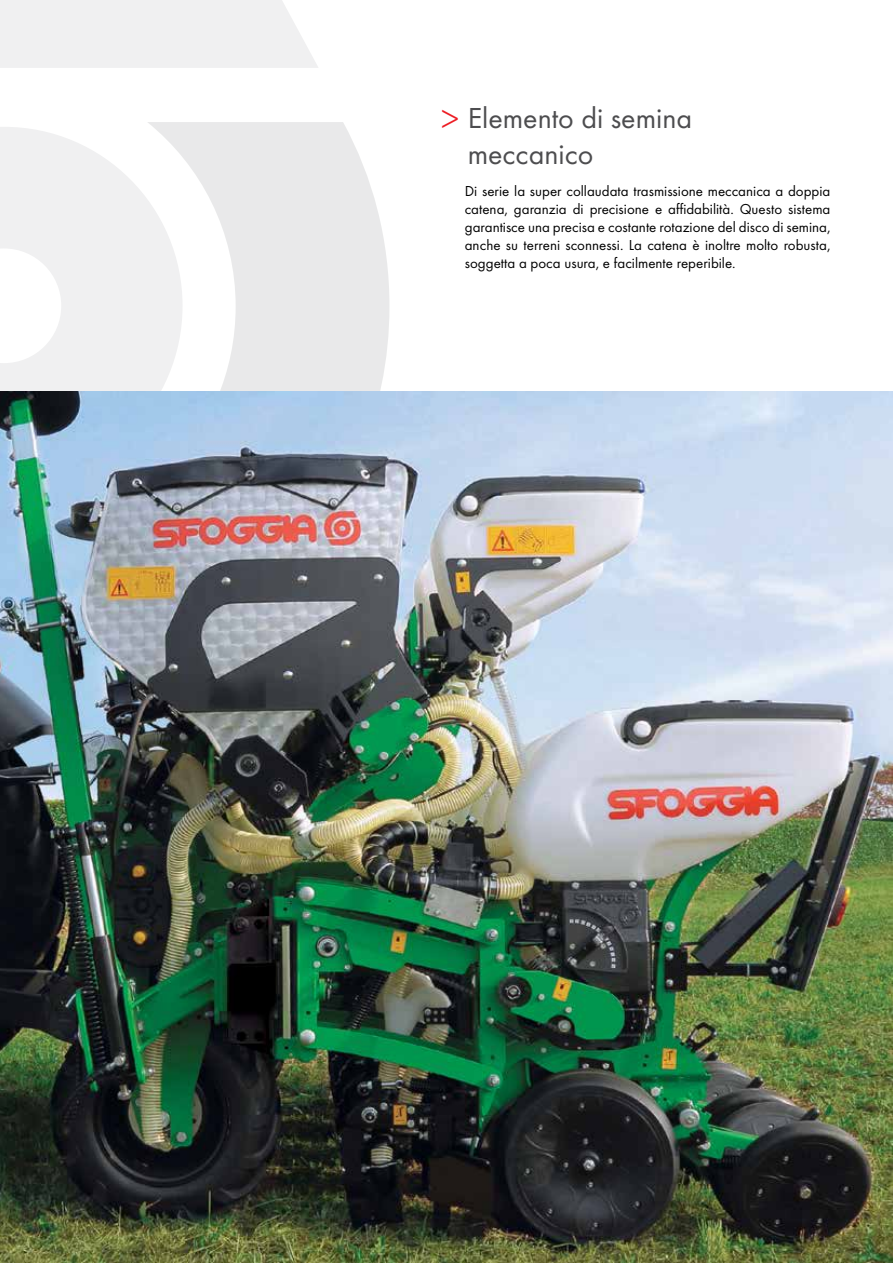
<style>
.page{position:relative;width:893px;height:1263px;background:#fff}
.page>*{position:absolute;margin:0;border:0;box-sizing:border-box;transform-origin:0 0}
.t1{font:36px "Minion Pro";color:#ed1d24}
.t2{font:30px/36px "Futura T";color:#4d4d4f}
.t3{font:15px/18px "Futura T";color:#000;text-align:justify}
</style>
<div class="page">
<div style="left:0;top:0;width:318px;height:68px;background:#f0f0f1"></div>
<svg style="left:148px;top:122px;width:241px;height:269px;fill:#e9e9ea"></svg>
<svg style="left:0;top:127px;width:183px;height:264px;fill:#f0f0f1"></svg>
<img style="left:0;top:391px;width:893px;height:872px">
<h1 class="t1" style="left:440px;top:93px;width:21px">&gt;</h1>
<h2 class="t2" style="left:468px;top:100px;width:226px">Elemento di semina meccanico</h2>
<p class="t3" style="left:465px;top:182px;width:367px">Di serie la super collaudata trasmissione meccanica a doppia catena, garanzia di precisione e affidabilità. Questo sistema garantisce una precisa e costante rotazione del disco di semina, anche su terreni sconnessi. La catena è inoltre molto robusta, soggetta a poca usura, e facilmente reperibile.</p>
</div>
